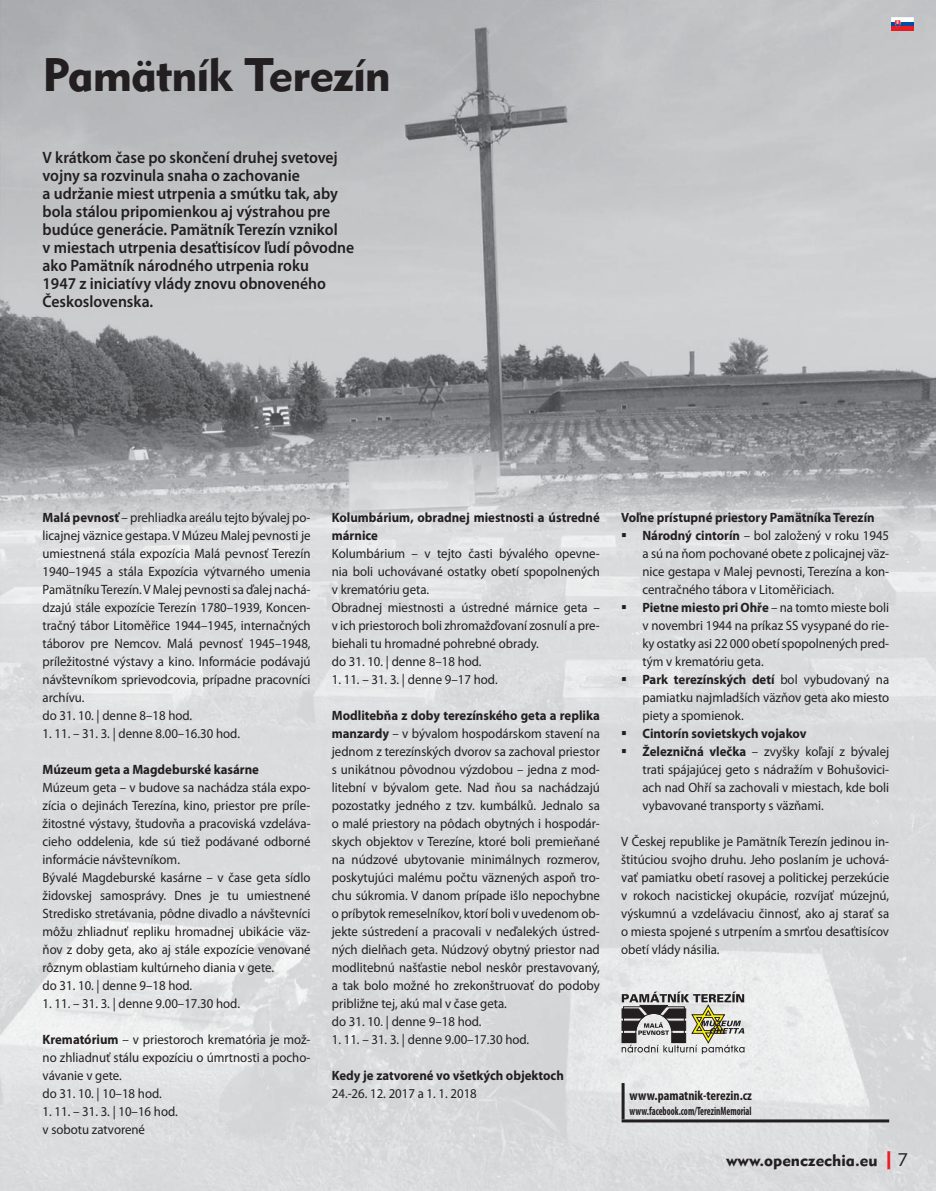
<style>
.page{position:relative;width:936px;height:1191px;background:#fff}
.page>*{position:absolute;margin:0;border:0;box-sizing:border-box;transform-origin:0 0}
.t1{font:46.5px "Geometric 415 AT Black A";letter-spacing:-.015em;color:#231f20}
.t2{font:600 16.5px/18px "Myriad Pro";color:#231f20;scale:.95 1}
.t3{font:16.5px "Geometric 415 AT Black A";color:#231f20}
.t4{font:13.5px/18px "Myriad Pro";color:#231f20;scale:.95 1}
.t5{font:700 13.5px/18px "Myriad Pro";color:#231f20;scale:.95 1}
.t6{font:700 condensed 13.5px "Myriad Pro";color:#231f20}
.t7{font:700 condensed 12px "Myriad Pro";color:#231f20;scale:.78 1}
.s1{font-weight:700}
.s2{font-size:18px;color:#ed1c24}
.s3{font-family:"Geometric 415 AT Lite A";font-size:18px}
</style>
<div class="page">
<img style="left:0;top:531px;width:51px;height:659px">
<img style="left:0;top:0;width:935px;height:531px">
<svg style="left:621px;top:991px;width:123px;height:63px;background:#a3a29c"></svg>
<hr style="left:621px;top:1083px;width:3px;height:36px;background:#231f20">
<hr style="left:621px;top:1119px;width:268px;height:3px;background:#231f20">
<svg style="left:891px;top:17px;width:22px;height:13px"></svg>
<h1 class="t1" style="left:43px;top:57px;width:350px">Pamätník Terezín</h1>
<p class="t2" style="left:43px;top:150px;width:329px">V krátkom čase po skončení druhej svetovej vojny sa rozvinula snaha o zachovanie<br>a udržanie miest utrpenia a smútku tak, aby bola stálou pripomienkou aj výstrahou pre budúce generácie. Pamätník Terezín vznikol<br>v miestach utrpenia desaťtisícov ľudí pôvodne ako Pamätník národného utrpenia roku<br>1947 z iniciatívy vlády znovu obnoveného Československa.</p>
<p class="t4" style="left:43px;top:510px;width:283px"><span class="s1">Malá pevnosť</span> – prehliadka areálu tejto bývalej po&shy;licajnej väznice gestapa. V Múzeu Malej pevnosti je umiestnená stála expozícia Malá pevnosť Terezín 1940–1945 a stála Expozícia výtvarného umenia Pamätníku Terezín. V Malej pevnosti sa ďalej nachá&shy;dzajú stále expozície Terezín 1780–1939, Koncen&shy;tračný tábor Litoměřice 1944–1945, internačných táborov pre Nemcov. Malá pevnosť 1945–1948, príležitostné výstavy a kino. Informácie podávajú návštevníkom sprievodcovia, prípadne pracovníci archívu.<br>do 31. 10. | denne 8–18 hod.</p>
<p class="t4" style="left:43px;top:726px;width:209px">1. 11. – 31. 3. | denne 8.00–16.30 hod.</p>
<p class="t5" style="left:43px;top:762px;width:229px">Múzeum geta a Magdeburské kasárne</p>
<p class="t4" style="left:43px;top:780px;width:284px">Múzeum geta – v budove sa nachádza stála expo&shy;zícia o dejinách Terezína, kino, priestor pre príle&shy;žitostné výstavy, študovňa a pracoviská vzdeláva&shy;cieho oddelenia, kde sú tiež podávané odborné informácie návštevníkom.<br>Bývalé Magdeburské kasárne – v čase geta sídlo židovskej samosprávy. Dnes je tu umiestnené Stredisko stretávania, pôdne divadlo a návštevníci môžu zhliadnuť repliku hromadnej ubikácie väz&shy;ňov z doby geta, ako aj stále expozície venované rôznym oblastiam kultúrneho diania v gete.<br>do 31. 10. | denne 9–18 hod.</p>
<p class="t4" style="left:43px;top:996px;width:209px">1. 11. – 31. 3. | denne 9.00–17.30 hod.</p>
<p class="t4" style="left:43px;top:1032px;width:283px"><span class="s1">Krematórium</span> – v priestoroch krematória je mož&shy;no zhliadnuť stálu expozíciu o úmrtnosti a pocho&shy;vávanie v gete.<br>do 31. 10. | 10–18 hod.</p>
<p class="t4" style="left:43px;top:1104px;width:144px">1. 11. – 31. 3. | 10–16 hod. v sobotu zatvorené</p>
<p class="t5" style="left:332px;top:510px;width:283px">Kolumbárium, obradnej miestnosti a ústredné márnice</p>
<p class="t4" style="left:332px;top:546px;width:283px">Kolumbárium – v tejto časti bývalého opevne&shy;nia boli uchovávané ostatky obetí spopolnených v krematóriu geta.<br>Obradnej miestnosti a ústredné márnice geta – v ich priestoroch boli zhromažďovaní zosnulí a pre&shy;biehali tu hromadné pohrebné obrady.<br>do 31. 10. | denne 8–18 hod.</p>
<p class="t4" style="left:332px;top:672px;width:176px">1. 11. – 31. 3. | denne 9–17 hod.</p>
<p class="t4" style="left:332px;top:708px;width:284px"><span class="s1">Modlitebňa z doby terezínského geta a replika manzardy</span> – v bývalom hospodárskom stavení na jednom z terezínských dvorov sa zachoval priestor s unikátnou pôvodnou výzdobou – jedna z mod&shy;litební v bývalom gete. Nad ňou sa nachádzajú pozostatky jedného z tzv. kumbálků. Jednalo sa o malé priestory na pôdach obytných i hospodár&shy;skych objektov v Terezíne, ktoré boli premieňané na núdzové ubytovanie minimálnych rozmerov, poskytujúci malému počtu väznených aspoň tro&shy;chu súkromia. V danom prípade išlo nepochybne o príbytok remeselníkov, ktorí boli v uvedenom ob&shy;jekte sústredení a pracovali v neďalekých ústred&shy;ných dielňach geta. Núdzový obytný priestor nad modlitebnú našťastie nebol neskôr prestavovaný, a tak bolo možné ho zrekonštruovať do podoby približne tej, akú mal v čase geta.<br>do 31. 10. | denne 9–18 hod.</p>
<p class="t4" style="left:332px;top:1032px;width:209px">1. 11. – 31. 3. | denne 9.00–17.30 hod.</p>
<p class="t5" style="left:332px;top:1068px;width:246px">Kedy je zatvorené vo všetkých objektoch</p>
<p class="t4" style="left:332px;top:1086px;width:154px">24.-26. 12. 2017 a 1. 1. 2018</p>
<p class="t5" style="left:621px;top:510px;width:268px">Voľne prístupné priestory Pamätníka Terezín</p>
<p class="t4" style="left:642px;top:528px;width:261px;text-align:justify;text-indent:-21px">▪ <span class="s1">Národný cintorín</span> – bol založený v roku 1945 a sú na ňom pochované obete z policajnej väz&shy;nice gestapa v Malej pevnosti, Terezína a kon&shy;centračného tábora v Litoměřiciach.</p>
<p class="t4" style="left:642px;top:600px;width:261px;text-align:justify;text-indent:-21px">▪ <span class="s1">Pietne miesto pri Ohře</span> – na tomto mieste boli v novembri 1944 na príkaz SS vysypané do rie&shy;ky ostatky asi 22 000 obetí spopolnených pred&shy;tým v krematóriu geta.</p>
<p class="t4" style="left:642px;top:672px;width:261px;text-align:justify;text-indent:-21px">▪ <span class="s1">Park terezínských detí</span> bol vybudovaný na pamiatku najmladších väzňov geta ako miesto piety a spomienok.</p>
<p class="t5" style="left:621px;top:726px;width:197px">▪ Cintorín sovietskych vojakov</p>
<p class="t4" style="left:642px;top:744px;width:261px;text-align:justify;text-indent:-21px">▪ <span class="s1">Železničná vlečka</span> – zvyšky koľají z bývalej trati spájajúcej geto s nádražím v Bohušovici&shy;ach nad Ohří sa zachovali v miestach, kde boli vybavované transporty s väzňami.</p>
<p class="t4" style="left:621px;top:834px;width:283px;text-align:justify">V Českej republike je Pamätník Terezín jedinou in&shy;štitúciou svojho druhu. Jeho poslaním je uchová&shy;vať pamiatku obetí rasovej a politickej perzekúcie v rokoch nacistickej okupácie, rozvíjať múzejnú, výskumnú a vzdelávaciu činnosť, ako aj starať sa o miesta spojené s utrpením a smrťou desaťtisícov obetí vlády násilia.</p>
<p class="t6" style="left:629px;top:1090px;width:124px">www.pamatnik-terezin.cz</p>
<p class="t7" style="left:629px;top:1106px;width:158px">www.facebook.com/TerezinMemorial</p>
<p class="t3" style="left:726px;top:1154px;width:183px">www.openczechia.eu <span class="s2">|</span><span class="s3">7</span></p>
</div>
